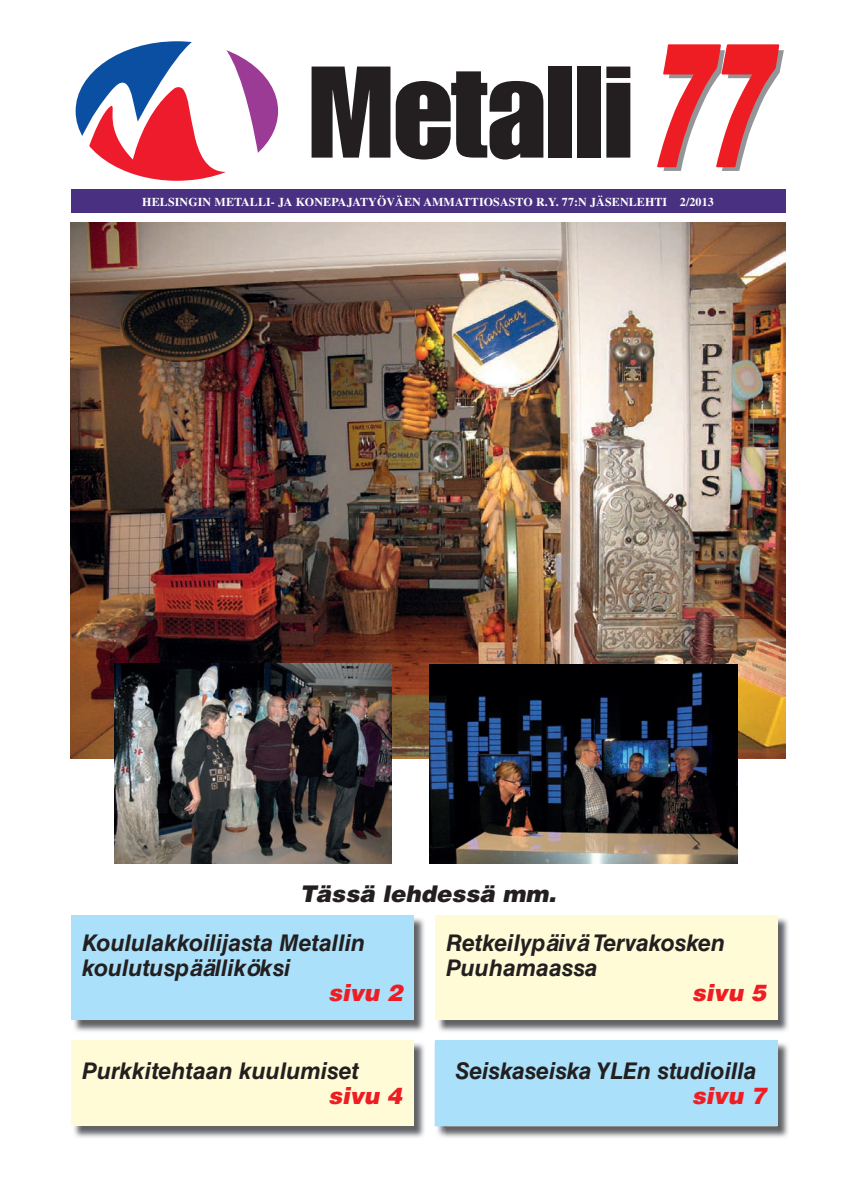
<style>
.page{position:relative;width:842px;height:1191px;background:#fff}
.page>*{position:absolute;margin:0;border:0;box-sizing:border-box;transform-origin:0 0}
.t1{font:italic 700 23px/25px "Helvetica LT Std";color:#231f20}
.t2{font:italic 900 23px "Helvetica LT Std";color:#ee1d23}
.t3{font:italic 900 23px "Helvetica LT Std";color:#231f20}
.t4{font:700 12px "Times";letter-spacing:.01em;color:#fff}
</style>
<div class="page">
<div style="left:71px;top:189px;width:714px;height:24px;background:#493080"></div>
<svg style="left:312px;top:67px;width:78px;height:91px;background:#454142"></svg>
<svg style="left:396px;top:71px;width:147px;height:88px"></svg>
<div style="left:548px;top:67px;width:24px;height:91px;background:#231f20"></div>
<div style="left:577px;top:67px;width:24px;height:91px;background:#231f20"></div>
<svg style="left:606px;top:67px;width:24px;height:91px;background:#332f30"></svg>
<svg style="left:76px;top:41px;width:202px;height:140px"></svg>
<svg style="left:657px;top:45px;width:127px;height:126px"></svg>
<img style="left:71px;top:223px;width:714px;height:535px">
<img style="left:430px;top:664px;width:307px;height:199px">
<img style="left:115px;top:664px;width:277px;height:199px">
<img style="left:74px;top:917px;width:350px;height:115px">
<div style="left:71px;top:915px;width:342px;height:105px;background:#aae0f9"></div>
<img style="left:74px;top:1042px;width:714px;height:96px">
<div style="left:435px;top:1040px;width:342px;height:86px;background:#aae0f9"></div>
<img style="left:435px;top:1126px;width:10px;height:12px">
<div style="left:71px;top:1040px;width:342px;height:86px;background:#fffbd6"></div>
<img style="left:445px;top:917px;width:343px;height:115px">
<img style="left:438px;top:1020px;width:7px;height:12px">
<div style="left:435px;top:915px;width:342px;height:105px;background:#fffbd6"></div>
<p class="t4" style="left:142px;top:194px;width:573px">HELSINGIN METALLI- JA KONEPAJATYÖVÄEN AMMATTIOSASTO R.Y. 77:N JÄSENLEHTI 2/2013</p>
<p class="t3" style="left:300px;top:879px;width:258px">Tässä lehdessä mm.</p>
<p class="t1" style="left:82px;top:930px;width:284px">Koululakkoilijasta Metallin koulutuspäälliköksi</p>
<p class="t2" style="left:328px;top:977px;width:76px">sivu 2</p>
<p class="t1" style="left:446px;top:930px;width:280px">Retkeilypäivä Tervakosken<br>Puuhamaassa</p>
<p class="t2" style="left:692px;top:977px;width:76px">sivu 5</p>
<p class="t1" style="left:82px;top:1058px;width:279px">Purkkitehtaan kuulumiset</p>
<p class="t2" style="left:328px;top:1081px;width:76px">sivu 4</p>
<p class="t1" style="left:455px;top:1058px;width:303px">Seiskaseiska YLEn studioilla</p>
<p class="t2" style="left:692px;top:1081px;width:76px">sivu 7</p>
</div>
